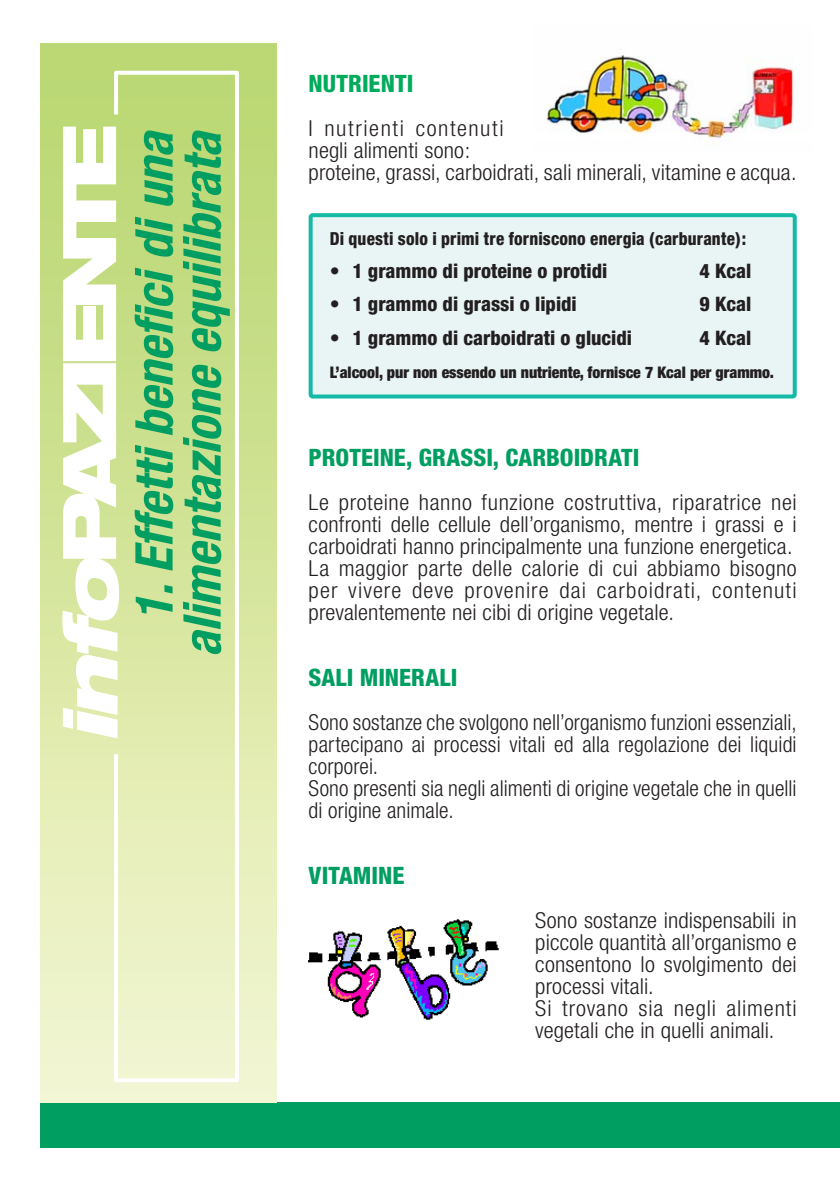
<style>
.page{position:relative;width:840px;height:1191px;background:#fff}
.page>*{position:absolute;margin:0;border:0;box-sizing:border-box;transform-origin:0 0}
.t1{font:italic 700 condensed 52px/48px "Helvetica Neue";color:#009f61;text-align:right}
.t2{font:800 condensed 24px "Helvetica Neue";color:#009f61}
.t3{font:800 condensed 24px "Helvetica Neue";letter-spacing:.005em;color:#00ab5b}
.t4{font:300 condensed 22px/22px "Helvetica Neue";letter-spacing:.01em;color:#231f20;scale:1.05 1}
.t5{font:300 condensed 22px/22px "Helvetica Neue";letter-spacing:.01em;color:#231f20}
.t6{font:800 condensed 20px "Helvetica Neue";color:#231f20}
.t7{font:800 condensed 18px "Helvetica Neue";letter-spacing:.01em;color:#231f20;scale:.95 1}
.t8{font:900 condensed 16px "Helvetica Neue";color:#231f20}
</style>
<div class="page">
<div style="left:40px;top:1102px;width:799px;height:45px;background:#009f61"></div>
<div style="left:40px;top:43px;width:236px;height:1059px;background:linear-gradient(to bottom,#b6d56b,#f5f6d3)"></div>
<div style="left:310px;top:215px;width:484px;height:181px;background:#e8f5f4;border-radius:2px"></div>
<div style="left:308px;top:213px;width:488px;height:185px;border:4px solid #15baa7;border-radius:2px"></div>
<img style="left:547px;top:54px;width:247px;height:91px">
<img style="left:309px;top:919px;width:190px;height:101px">
<svg style="left:112px;top:69px;width:129px;height:1015px;background:#d7e7a4"></svg>
<svg style="left:62px;top:127px;width:56px;height:611px"></svg>
<h1 class="t1" style="left:129px;top:657px;width:528px;rotate:-90deg">1. Effetti benefici di una alimentazione equilibrata</h1>
<p class="t3" style="left:308px;top:68px;width:106px">NUTRIENTI</p>
<p class="t4" style="left:308px;top:117px;width:466px">I nutrienti contenuti<br>negli alimenti sono:<br>proteine, grassi, carboidrati, sali minerali, vitamine e acqua.</p>
<p class="t7" style="left:329px;top:227px;width:439px">Di questi solo i primi tre forniscono energia (carburante):</p>
<p class="t6" style="left:329px;top:258px;width:279px">• 1 grammo di proteine o protidi</p>
<p class="t6" style="left:699px;top:258px;width:53px">4 Kcal</p>
<p class="t6" style="left:329px;top:292px;width:248px">• 1 grammo di grassi o lipidi</p>
<p class="t6" style="left:699px;top:292px;width:53px">9 Kcal</p>
<p class="t6" style="left:329px;top:325px;width:304px">• 1 grammo di carboidrati o glucidi</p>
<p class="t6" style="left:699px;top:325px;width:53px">4 Kcal</p>
<p class="t8" style="left:329px;top:362px;width:445px">L’alcool, pur non essendo un nutriente, fornisce 7 Kcal per grammo.</p>
<p class="t2" style="left:308px;top:442px;width:332px">PROTEINE, GRASSI, CARBOIDRATI</p>
<p class="t4" style="left:308px;top:491px;width:466px">Le proteine hanno funzione costruttiva, riparatrice nei confronti delle cellule dell’organismo, mentre i grassi e i carboidrati hanno principalmente una funzione energetica.<br>La maggior parte delle calorie di cui abbiamo bisogno per vivere deve provenire dai carboidrati, contenuti prevalentemente nei cibi di origine vegetale.</p>
<p class="t2" style="left:308px;top:662px;width:150px">SALI MINERALI</p>
<p class="t5" style="left:308px;top:711px;width:489px">Sono sostanze che svolgono nell’organismo funzioni essenziali, partecipano ai processi vitali ed alla regolazione dei liquidi corporei.<br>Sono presenti sia negli alimenti di origine vegetale che in quelli di origine animale.</p>
<p class="t2" style="left:308px;top:860px;width:97px">VITAMINE</p>
<p class="t4" style="left:535px;top:909px;width:250px">Sono sostanze indispensabili in piccole quantità all’organismo e consentono lo svolgimento dei processi vitali.<br>Si trovano sia negli alimenti vegetali che in quelli animali.</p>
</div>
